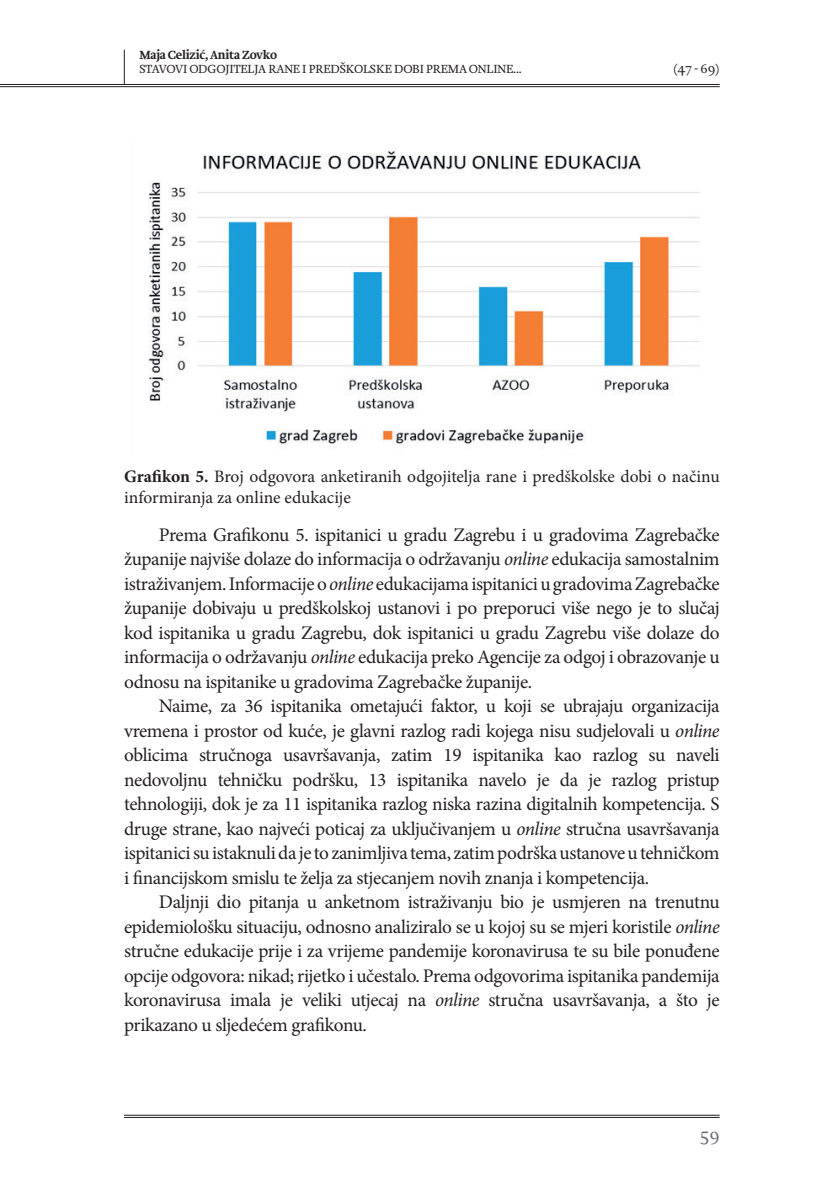
<style>
.page{position:relative;width:819px;height:1191px;background:#fff}
.page>*{position:absolute;margin:0;border:0;box-sizing:border-box;transform-origin:0 0}
.t1{font:19.25px/24.5px "Minion Pro";letter-spacing:-.02em;color:#231f20;text-align:justify}
.t2{font:17.5px/21px "Minion Pro";letter-spacing:-.005em;color:#231f20}
.t3{font:300 17.5px "Brioni Std";color:#6c6d70}
.t4{font:300 13.12px "Brioni Std";color:#231f20}
.t5{font:300 12.25px "Brioni Std";letter-spacing:-.01em;color:#231f20}
.t6{font:500 12.25px "Brioni Std";letter-spacing:-.02em;color:#231f20}
.s1{font-weight:700}
.s2{font-style:italic}
</style>
<div class="page">
<hr style="left:0;top:84px;width:719px;height:1px;background:#231f20">
<hr style="left:0;top:86px;width:719px;height:1px;background:#231f20">
<hr style="left:124px;top:1115px;width:595px;height:1px;background:#231f20">
<hr style="left:124px;top:1117px;width:595px;height:1px;background:#231f20">
<hr style="left:124px;top:50px;width:1px;height:35px;background:#231f20">
<img style="left:149px;top:150px;width:551px;height:295px">
<p class="t6" style="left:139px;top:47px;width:139px">Maja Celizić, Anita Zovko</p>
<p class="t5" style="left:139px;top:61px;width:384px">STAVOVI ODGOJITELJA RANE I PREDŠKOLSKE DOBI PREMA ONLINE...</p>
<p class="t4" style="left:673px;top:60px;width:48px">(47 - 69)</p>
<p class="t2" style="left:124px;top:466px;width:597px"><span class="s1">Grafikon 5.</span> Broj odgovora anketiranih odgojitelja rane i predškolske dobi o načinu informiranja za online edukacije</p>
<p class="t1" style="left:124px;top:522px;width:597px;text-indent:35px">Prema Grafikonu 5. ispitanici u gradu Zagrebu i u gradovima Zagrebačke županije najviše dolaze do informacija o održavanju <span class="s2">online</span> edukacija samostalnim istraživanjem. Informacije o <span class="s2">online</span> edukacijama ispitanici u gradovima Zagrebačke županije dobivaju u predškolskoj ustanovi i po preporuci više nego je to slučaj kod ispitanika u gradu Zagrebu, dok ispitanici u gradu Zagrebu više dolaze do informacija o održavanju <span class="s2">online</span> edukacija preko Agencije za odgoj i obrazovanje u odnosu na ispitanike u gradovima Zagrebačke županije.</p>
<p class="t1" style="left:124px;top:694px;width:597px;text-indent:35px">Naime, za 36 ispitanika ometajući faktor, u koji se ubrajaju organizacija vremena i prostor od kuće, je glavni razlog radi kojega nisu sudjelovali u <span class="s2">online </span>oblicima stručnoga usavršavanja, zatim 19 ispitanika kao razlog su naveli nedovoljnu tehničku podršku, 13 ispitanika navelo je da je razlog pristup tehnologiji, dok je za 11 ispitanika razlog niska razina digitalnih kompetencija. S druge strane, kao najveći poticaj za uključivanjem u <span class="s2">online</span> stručna usavršavanja ispitanici su istaknuli da je to zanimljiva tema, zatim podrška ustanove u tehničkom i financijskom smislu te želja za stjecanjem novih znanja i kompetencija.</p>
<p class="t1" style="left:124px;top:890px;width:597px;text-indent:35px">Daljnji dio pitanja u anketnom istraživanju bio je usmjeren na trenutnu epidemiološku situaciju, odnosno analiziralo se u kojoj su se mjeri koristile <span class="s2">online </span>stručne edukacije prije i za vrijeme pandemije koronavirusa te su bile ponuđene opcije odgovora: nikad; rijetko i učestalo. Prema odgovorima ispitanika pandemija koronavirusa imala je veliki utjecaj na <span class="s2">online</span> stručna usavršavanja, a što je prikazano u sljedećem grafikonu.</p>
<p class="t3" style="left:699px;top:1123px;width:22px">59</p>
</div>
